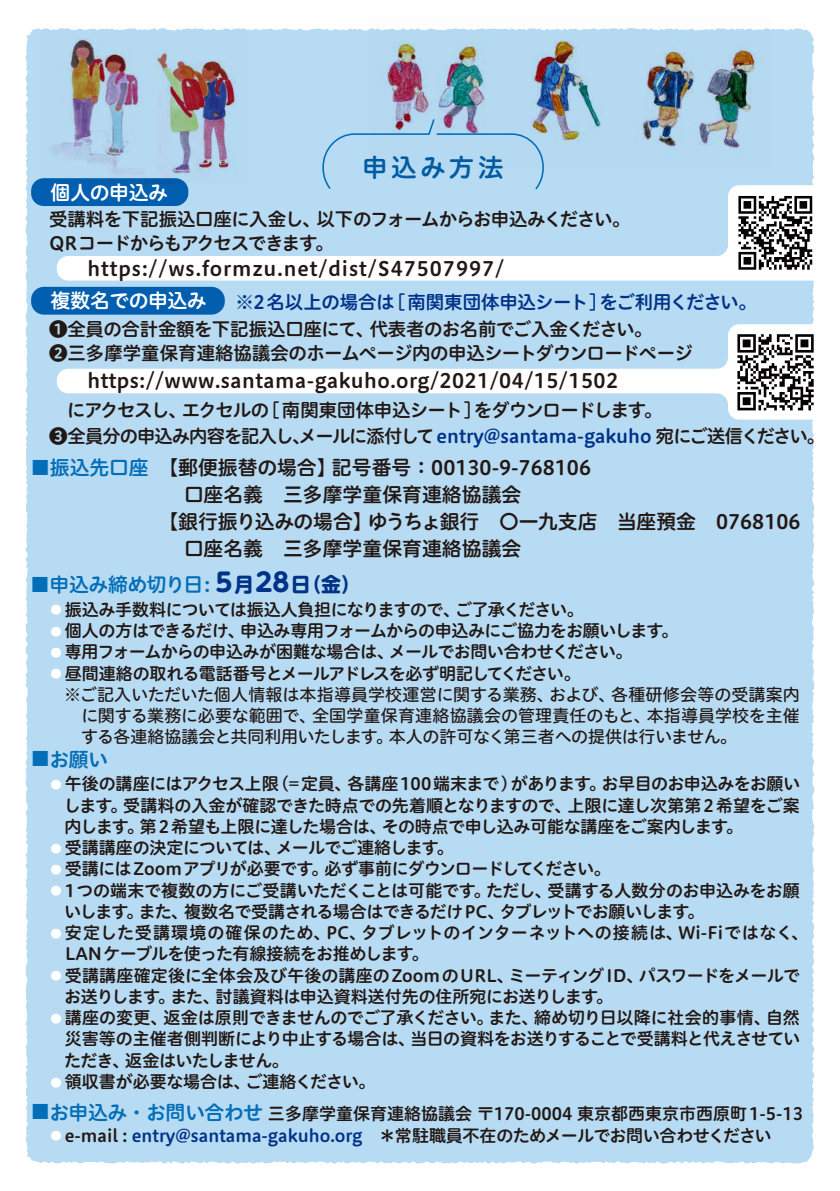
<style>
.page{position:relative;width:840px;height:1191px;background:#fff}
.page>*{position:absolute;margin:0;border:0;box-sizing:border-box;transform-origin:0 0}
.t1{font:25.6px "Hiragino UD Sans R Std N W6";letter-spacing:.135em;color:#005ba2}
.t2{font:19.8px "Hiragino UD Sans R Std N W6";color:#221815}
.t3{font:19.8px "Hiragino UD Sans R Std N W6";letter-spacing:.025em;color:#221815}
.t4{font:19.8px "Hiragino UD Sans R Std N W6";letter-spacing:.05em;color:#221815}
.t5{font:19.8px "Hiragino UD Sans R Std N W6";letter-spacing:-.025em;color:#036eb8}
.t6{font:19.8px "Hiragino UD Sans R Std N W6";letter-spacing:-.015em;color:#fff}
.t7{font:18.4px/25.6px "Hiragino UD Sans R Std N W6";letter-spacing:-.035em;color:#221815}
.t8{font:18.4px/27.2px "Hiragino UD Sans R Std N W6";letter-spacing:-.015em;color:#221815}
.t9{font:18.4px/24.2px "Hiragino UD Sans R Std N W6";letter-spacing:-.06em;color:#221815}
.t10{font:17px/21.2px "Hiragino UD Sans R Std N W6";letter-spacing:-.02em;color:#221815;text-align:justify}
.t11{font:17px/21.2px "Hiragino UD Sans R Std N W6";color:#221815}
.t12{font:17px/21.2px "Hiragino UD Sans R Std N W5";letter-spacing:-.015em;color:#221815;text-align:justify}
.t13{font:17px "Hiragino UD Sans R Std N W6";letter-spacing:-.04em;color:#221815}
.t14{font:17px "Hiragino UD Sans R Std N W6";letter-spacing:-.045em;color:#221815}
.t15{font:17px "Hiragino UD Sans R Std N W6";letter-spacing:-.055em;color:#221815}
.s1{font-size:19.8px;color:#fff}
.s2{color:#003287}
.s3{color:#036eb8}
.s4{font-family:"UD Shin M Go Pr 6 N";font-weight:700;font-size:25.6px;color:#003287}
.s5{font-family:"UD Shin M Go Pr 6 N";font-weight:700;color:#003287}
.s6{font-size:11.4px;color:#fff}
.s7{font-size:19.8px;color:#036eb8}
</style>
<div class="page">
<hr style="left:0;top:0;width:839px;height:1px;background:#54b0e3">
<div style="left:25px;top:28px;width:788px;height:1135px;background:#b7dbf3"></div>
<svg style="left:57px;top:185px;width:757px;height:95px;fill:#b7dbf3"></svg>
<svg style="left:57px;top:324px;width:757px;height:95px;fill:#b7dbf3"></svg>
<div style="left:31px;top:178px;width:157px;height:28px;background:#025eaf;border-radius:13px"></div>
<div style="left:31px;top:287px;width:194px;height:28px;background:#025eaf;border-radius:13px"></div>
<svg style="left:321px;top:118px;width:223px;height:73px;background:#afd3ec"></svg>
<svg style="left:738px;top:196px;width:73px;height:74px"></svg>
<svg style="left:737px;top:334px;width:76px;height:76px"></svg>
<h1 class="t1" style="left:362px;top:148px;width:143px">申込み方法</h1>
<p class="t6" style="left:50px;top:177px;width:119px">個人の申込み</p>
<p class="t9" style="left:49px;top:206px;width:582px">受講料を下記振込口座に入金し、以下のフォームからお申込みください。<br>QRコードからもアクセスできます。</p>
<p class="t4" style="left:87px;top:254px;width:418px">https://ws.formzu.net/dist/S47507997/</p>
<p class="t8" style="left:49px;top:288px;width:708px"><span class="s1">複数名での申込み　</span> <span class="s2">※2名以上の場合は[南関東団体申込シート]をご利用ください。<br></span>❶全員の合計金額を下記振込口座にて、代表者のお名前でご入金ください。</p>
<p class="t7" style="left:49px;top:340px;width:645px">❷三多摩学童保育連絡協議会のホームページ内の申込シートダウンロードページ</p>
<p class="t3" style="left:87px;top:366px;width:532px">https://www.santama-gakuho.org/2021/04/15/1502</p>
<p class="t7" style="left:49px;top:396px;width:777px">　にアクセスし、エクセルの[ 南関東団体申込シート]をダウンロードします。<br>❸全員分の申込み内容を記入し、メールに添付して<span class="s2">entry@santama-gakuho</span> 宛にご送信ください。</p>
<p class="t2" style="left:30px;top:452px;width:562px"><span class="s3">■振込先口座</span>【郵便振替の場合】記号番号：00130-9-768106</p>
<p class="t2" style="left:184px;top:479px;width:339px">口座名義　三多摩学童保育連絡協議会</p>
<p class="t2" style="left:158px;top:506px;width:643px">【銀行振り込みの場合】ゆうちょ銀行　〇一九支店　当座預金　0768106</p>
<p class="t2" style="left:184px;top:533px;width:339px">口座名義　三多摩学童保育連絡協議会</p>
<p class="t5" style="left:30px;top:569px;width:332px">■申込み締め切り日: <span class="s4">5</span><span class="s5">月</span><span class="s4">28</span><span class="s5">日（金）</span></p>
<p class="t13" style="left:51px;top:596px;width:534px"><span class="s6">●</span> 振込み手数料については振込人負担になりますので、ご了承ください。</p>
<p class="t14" style="left:51px;top:618px;width:629px"><span class="s6">●</span> 個人の方はできるだけ、申込み専用フォームからの申込みにご協力をお願いします。</p>
<p class="t10" style="left:51px;top:640px;width:583px"><span class="s6">●</span> 専用フォームからの申込みが困難な場合は、メールでお問い合わせください。</p>
<p class="t15" style="left:51px;top:660px;width:531px"><span class="s6">●</span> 昼間連絡の取れる電話番号とメールアドレスを必ず明記してください。</p>
<p class="t12" style="left:81px;top:683px;width:719px;text-indent:-34px">　※ご記入いただいた個人情報は本指導員学校運営に関する業務、および、各種研修会等の受講案内に関する業務に必要な範囲で、全国学童保育連絡協議会の管理責任のもと、本指導員学校を主催する各連絡協議会と共同利用いたします。本人の許可なく第三者への提供は行いません。</p>
<p class="t5" style="left:30px;top:744px;width:79px">■お願い</p>
<p class="t10" style="left:64px;top:772px;width:737px;text-indent:-13px"><span class="s6">●</span> 午後の講座にはアクセス上限(=定員、各講座100端末まで)があります。お早目のお申込みをお願いします。受講料の入金が確認できた時点での先着順となりますので、上限に達し次第第２希望をご案内します。第２希望も上限に達した場合は、その時点で申し込み可能な講座をご案内します。</p>
<p class="t14" style="left:51px;top:834px;width:404px"><span class="s6">●</span> 受講講座の決定については、メールでご連絡します。</p>
<p class="t13" style="left:51px;top:856px;width:561px"><span class="s6">●</span> 受講にはZoomアプリが必要です。必ず事前にダウンロードしてください。</p>
<p class="t10" style="left:64px;top:878px;width:736px;text-indent:-14px"><span class="s6">●</span> 1つの端末で複数の方にご受講いただくことは可能です。ただし、受講する人数分のお申込みをお願いします。また、複数名で受講される場合はできるだけPC、タブレットでお願いします。</p>
<p class="t11" style="left:65px;top:921px;width:744px;text-indent:-14px"><span class="s6">●</span> 安定した受講環境の確保のため、PC、タブレットのインターネットへの接続は、Wi-Fiではなく、<br>LANケーブルを使った有線接続をお推めします。</p>
<p class="t10" style="left:64px;top:963px;width:737px;text-indent:-14px"><span class="s6">●</span> 受講講座確定後に全体会及び午後の講座のZoomのURL、ミーティングID、パスワードをメールでお送りします。また、討議資料は申込資料送付先の住所宛にお送りします。</p>
<p class="t10" style="left:64px;top:1006px;width:737px;text-indent:-14px"><span class="s6">●</span> 講座の変更、返金は原則できませんのでご了承ください。また、締め切り日以降に社会的事情、自然災害等の主催者側判断により中止する場合は、当日の資料をお送りすることで受講料と代えさせていただき、返金はいたしません。</p>
<p class="t10" style="left:51px;top:1070px;width:326px"><span class="s6">●</span> 領収書が必要な場合は、ご連絡ください。</p>
<p class="t11" style="left:30px;top:1102px;width:774px"><span class="s7">■お申込み・お問い合わせ</span>三多摩学童保育連絡協議会 〒170-0004 東京都西東京市西原町1-5-13</p>
<p class="t11" style="left:51px;top:1124px;width:722px"><span class="s6">●</span> e-mail : <span class="s2">entry@santama-gakuho.org</span>　＊常駐職員不在のためメールでお問い合わせください</p>
</div>
